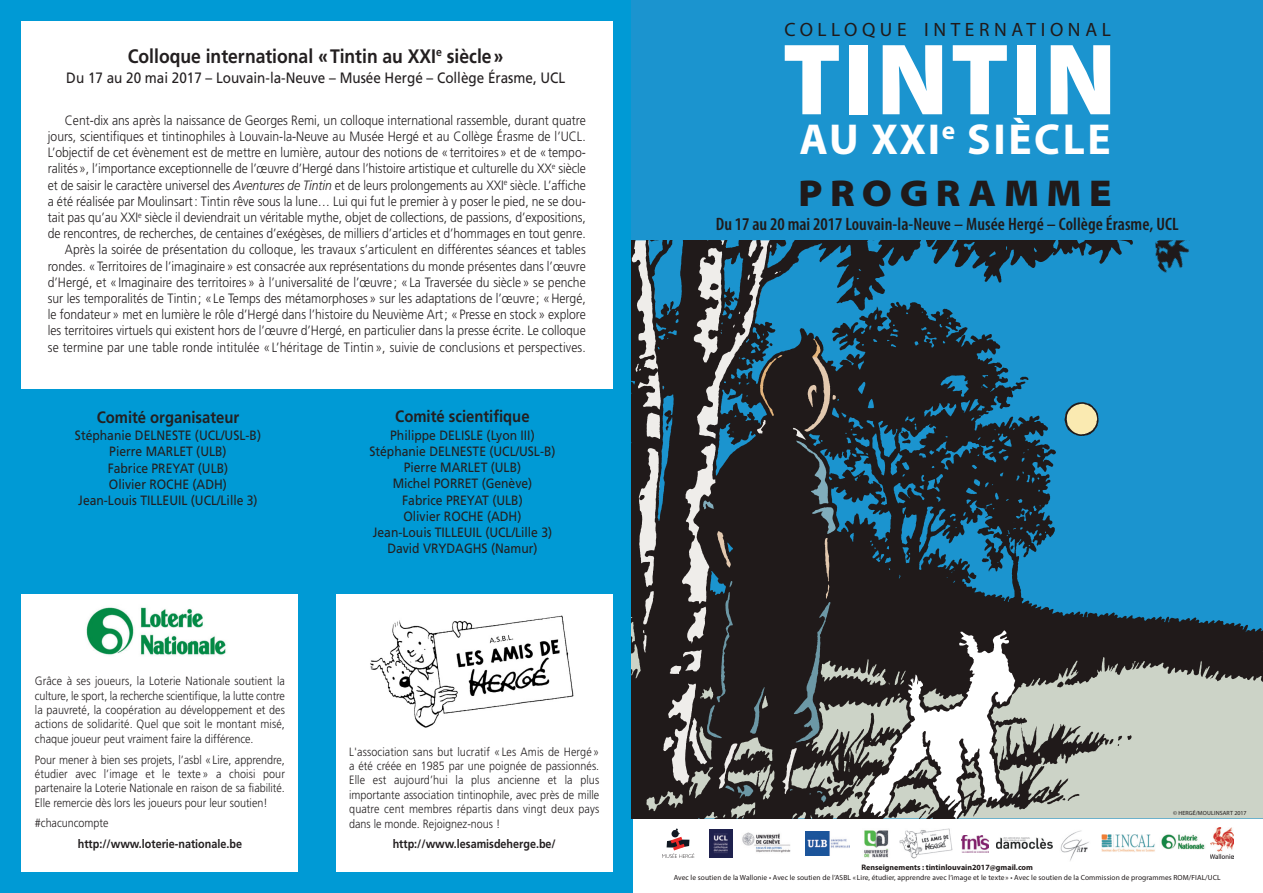
<style>
.page{position:relative;width:1263px;height:893px;background:#fff}
.page>*{position:absolute;margin:0;border:0;box-sizing:border-box;transform-origin:0 0}
.t1{font:900 102.45px "Myriad Pro";letter-spacing:.02em;color:#fff}
.t2{font:700 43.5px "Myriad Pro";letter-spacing:.06em;color:#fff}
.t3{font:900 semi-expanded 37.5px "Myriad Pro";letter-spacing:.2em;color:#201a1a}
.t4{font:700 19.5px "Frutiger LT";color:#231f20;scale:.9 1}
.t5{font:19.35px "Myriad Pro";letter-spacing:.24em;color:#201a1a}
.t6{font:600 condensed 18px "Myriad Pro";letter-spacing:.005em;color:#201a1a}
.t7{font:700 16.5px "Frutiger LT";color:#231f20;scale:.9 1}
.t8{font:15px "Frutiger LT";color:#231f20;scale:.9 1}
.t9{font:300 13.5px/16.2px "Frutiger LT";color:#231f20;text-align:right;scale:.9 1}
.t10{font:13.5px/16.2px "Frutiger LT";color:#231f20;text-align:center;scale:.9 1}
.t11{font:300 12px/14.4px "Frutiger LT";color:#231f20;text-align:justify;scale:.9 1}
.t12{font:700 12px "Frutiger LT";color:#231f20;scale:.9 1}
.t13{font:700 7.95px "Myriad Pro";color:#201a1a}
.t14{font:7.5px "Myriad Pro";letter-spacing:.01em;color:#201a1a}
.t15{font:6px "Myriad Pro";letter-spacing:.02em;color:#201a1a}
.s1{font-style:italic}
</style>
<div class="page">
<div style="left:0;top:0;width:633px;height:893px;background:#009ad5"></div>
<div style="left:21px;top:21px;width:591px;height:368px;background:#fff"></div>
<div style="left:21px;top:594px;width:277px;height:278px;background:#fff"></div>
<div style="left:336px;top:594px;width:276px;height:278px;background:#fff"></div>
<div style="left:631px;top:0;width:632px;height:818px;background:#1b94cf"></div>
<img style="left:742px;top:832px;width:49px;height:21px">
<svg style="left:662px;top:828px;width:32px;height:30px"></svg>
<img style="left:997px;top:837px;width:55px;height:12px">
<img style="left:962px;top:836px;width:26px;height:17px">
<img style="left:1060px;top:830px;width:29px;height:31px">
<img style="left:1161px;top:834px;width:44px;height:16px">
<img style="left:709px;top:830px;width:23px;height:28px">
<img style="left:805px;top:832px;width:44px;height:24px">
<img style="left:864px;top:830px;width:25px;height:28px">
<img style="left:1210px;top:828px;width:23px;height:31px">
<img style="left:899px;top:829px;width:53px;height:30px">
<img style="left:1101px;top:834px;width:54px;height:18px">
<img style="left:631px;top:240px;width:632px;height:578px">
<img style="left:1155px;top:240px;width:50px;height:41px">
<img style="left:370px;top:615px;width:204px;height:113px">
<img style="left:86px;top:607px;width:140px;height:49px">
<h3 class="t4" style="left:128px;top:48px;width:419px">Colloque international «Tintin au XXI<sup>e</sup> siècle»</h3>
<p class="t8" style="left:66px;top:71px;width:556px">Du 17 au 20 mai 2017 – Louvain-la-Neuve – Musée Hergé – Collège Érasme, UCL</p>
<p class="t9" style="left:48px;top:113px;width:599px">Cent-dix ans après la naissance de Georges Remi, un colloque international rassemble, durant quatre jours, scientifiques et tintinophiles à Louvain-la-Neuve au Musée Hergé et au Collège Érasme de l’UCL.<br>L’objectif de cet évènement est de mettre en lumière, autour des notions de «territoires» et de «tempo&shy;ralités», l’importance exceptionnelle de l’œuvre d’Hergé dans l’histoire artistique et culturelle du XX<sup>e</sup> siècle et de saisir le caractère universel des <span class="s1">Aventures de Tintin</span> et de leurs prolongements au XXI<sup>e</sup> siècle. L’affiche a été réalisée par Moulinsart: Tintin rêve sous la lune… Lui qui fut le premier à y poser le pied, ne se dou&shy;tait pas qu’au XXI<sup>e</sup> siècle il deviendrait un véritable mythe, objet de collections, de passions, d’expositions, de rencontres, de recherches, de centaines d’exégèses, de milliers d’articles et d’hommages en tout genre.<br>Après la soirée de présentation du colloque, les travaux s’articulent en différentes séances et tables rondes. «Territoires de l’imaginaire» est consacrée aux représentations du monde présentes dans l’œuvre d’Hergé, et «Imaginaire des territoires» à l’universalité de l’œuvre ; «La Traversée du siècle» se penche sur les temporalités de Tintin; «Le Temps des métamorphoses» sur les adaptations de l’œuvre ; «Hergé, le fondateur» met en lumière le rôle d’Hergé dans l’histoire du Neuvième Art; «Presse en stock» explore les territoires virtuels qui existent hors de l’œuvre d’Hergé, en particulier dans la presse écrite. Le colloque se termine par une table ronde intitulée «L’héritage de Tintin», suivie de conclusions et perspectives.</p>
<p class="t7" style="left:97px;top:410px;width:160px">Comité organisateur</p>
<p class="t10" style="left:75px;top:429px;width:208px">Stéphanie DELNESTE (UCL/USL-B)<br>Pierre MARLET (ULB)<br>Fabrice PREYAT (ULB)<br>Olivier ROCHE (ADH)<br>Jean-Louis TILLEUIL (UCL/Lille 3)</p>
<p class="t11" style="left:35px;top:675px;width:279px">Grâce à ses joueurs, la Loterie Nationale soutient la culture, le sport, la recherche scientifique, la lutte contre la pauvreté, la coopération au développement et des actions de solidarité. Quel que soit le montant misé, chaque joueur peut vraiment faire la différence.</p>
<p class="t11" style="left:35px;top:753px;width:279px">Pour mener à bien ses projets, l’asbl «Lire, apprendre, étudier avec l’image et le texte» a choisi pour partenaire la Loterie Nationale en raison de sa fiabilité.<br>Elle remercie dès lors les joueurs pour leur soutien!</p>
<p class="t11" style="left:35px;top:817px;width:83px">#chacuncompte</p>
<p class="t12" style="left:78px;top:839px;width:184px">http://www.loterie-nationale.be</p>
<p class="t7" style="left:395px;top:410px;width:151px">Comité scientifique</p>
<p class="t10" style="left:369px;top:428px;width:208px">Philippe DELISLE (Lyon III)<br>Stéphanie DELNESTE (UCL/USL-B)<br>Pierre MARLET (ULB)<br>Michel PORRET (Genève)<br>Fabrice PREYAT (ULB)<br>Olivier ROCHE (ADH)<br>Jean-Louis TILLEUIL (UCL/Lille 3)<br>David VRYDAGHS (Namur)</p>
<p class="t11" style="left:349px;top:745px;width:279px">L'association sans but lucratif «Les Amis de Hergé» a été créée en 1985 par une poignée de passionnés.<br>Elle est aujourd’hui la plus ancienne et la plus importante association tintinophile, avec près de mille quatre cent membres répartis dans vingt deux pays dans le monde. Rejoignez-nous !</p>
<p class="t12" style="left:393px;top:839px;width:183px">http://www.lesamisdeherge.be/</p>
<h3 class="t5" style="left:924px;top:22px;width:188px">INTERNATIONAL</h3>
<h1 class="t1" style="left:782px;top:41px;width:335px">TINTIN</h1>
<h2 class="t2" style="left:800px;top:123px;width:313px">AU XXI<sup>e</sup> SIÈCLE</h2>
<h3 class="t5" style="left:784px;top:22px;width:124px">COLLOQUE</h3>
<h3 class="t3" style="left:798px;top:179px;width:314px">PROGRAMME</h3>
<h3 class="t6" style="left:716px;top:218px;width:464px">Du 17 au 20 mai 2017 Louvain-la-Neuve – Musée Hergé – Collège Érasme, UCL</h3>
<p class="t15" style="left:1173px;top:810px;width:75px">© HERGÉ/MOULINSART 2017</p>
<p class="t13" style="left:861px;top:864px;width:173px">Renseignements : tintinlouvain2017@gmail.com</p>
<p class="t14" style="left:674px;top:875px;width:548px">Avec le soutien de la Wallonie • Avec le soutien de l’ASBL « Lire, étudier, apprendre avec l’image et le texte » • Avec le soutien de la Commission de programmes ROM/FIAL/UCL</p>
</div>
